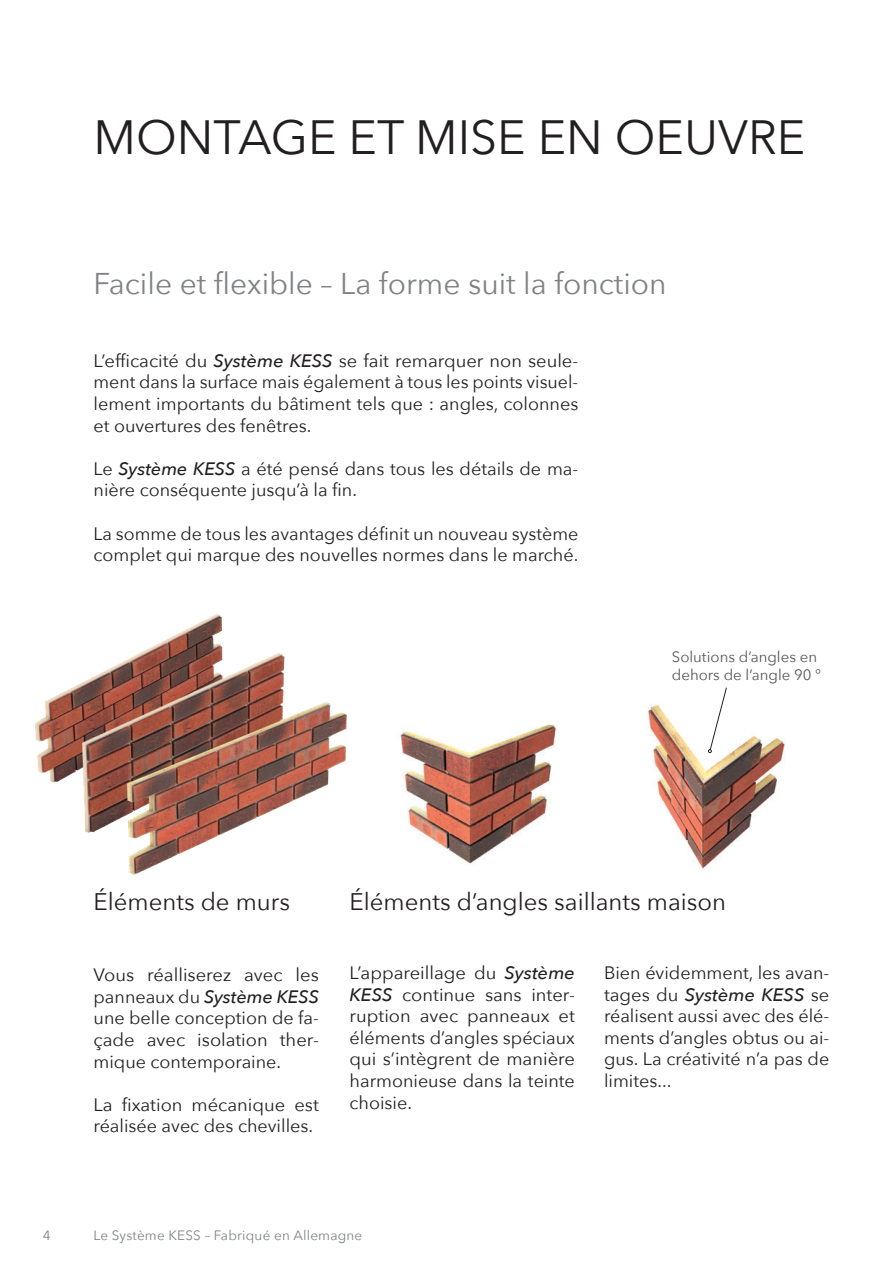
<style>
.page{position:relative;width:893px;height:1263px;background:#fff}
.page>*{position:absolute;margin:0;border:0;box-sizing:border-box;transform-origin:0 0}
.t1{font:48px "Avenir Next";color:#231f20}
.t2{font:30px "Avenir Next";color:#808285}
.t3{font:24px "Avenir Next";color:#231f20}
.t4{font:18px/21.6px "Avenir Next";color:#231f20;text-align:justify}
.t5{font:15px/18px "Avenir Next";color:#57585a}
.t6{font:13.5px "Avenir Next";letter-spacing:.015em;color:#808285}
.s1{font-weight:500;font-style:italic}
</style>
<div class="page">
<img style="left:35px;top:614px;width:312px;height:261px">
<img style="left:648px;top:704px;width:137px;height:165px">
<img style="left:400px;top:724px;width:156px;height:140px">
<svg style="left:708px;top:687px;width:19px;height:66px"></svg>
<h1 class="t1" style="left:94px;top:97px;width:713px">MONTAGE ET MISE EN OEUVRE</h1>
<h2 class="t2" style="left:94px;top:258px;width:575px">Facile et flexible – La forme suit la fonction</h2>
<p class="t4" style="left:94px;top:349px;width:486px">L’efficacité du <span class="s1">Système KESS</span> se fait remarquer non seule&shy;ment dans la surface mais également à tous les points visuel&shy;lement importants du bâtiment tels que : angles, colonnes et ouvertures des fenêtres.</p>
<p class="t4" style="left:94px;top:457px;width:486px">Le <span class="s1">Système KESS</span> a été pensé dans tous les détails de ma&shy;nière conséquente jusqu’à la fin.</p>
<p class="t4" style="left:94px;top:522px;width:486px">La somme de tous les avantages définit un nouveau système complet qui marque des nouvelles normes dans le marché.</p>
<p class="t5" style="left:672px;top:647px;width:151px">Solutions d’angles en dehors de l’angle 90 °</p>
<h3 class="t3" style="left:94px;top:881px;width:198px">Éléments de murs</h3>
<h3 class="t3" style="left:350px;top:881px;width:378px">Éléments d’angles saillants maison</h3>
<p class="t4" style="left:94px;top:963px;width:227px">Vous réalliserez avec les panneaux du <span class="s1">Système KESS </span>une belle conception de fa&shy;çade avec isolation ther&shy;mique contemporaine.</p>
<p class="t4" style="left:94px;top:1093px;width:227px">La fixation mécanique est réalisée avec des chevilles.</p>
<p class="t4" style="left:350px;top:961px;width:227px">L’appareillage du <span class="s1">Système KESS</span> continue sans inter&shy;ruption avec panneaux et éléments d’angles spéciaux qui s’intègrent de manière harmonieuse dans la teinte choisie.</p>
<p class="t4" style="left:604px;top:961px;width:227px">Bien évidemment, les avan&shy;tages du <span class="s1">Système KESS</span> se réalisent aussi avec des élé&shy;ments d’angles obtus ou ai&shy;gus. La créativité n’a pas de limites...</p>
<p class="t6" style="left:43px;top:1224px;width:9px">4</p>
<p class="t6" style="left:94px;top:1224px;width:270px">Le Système KESS – Fabriqué en Allemagne</p>
</div>
